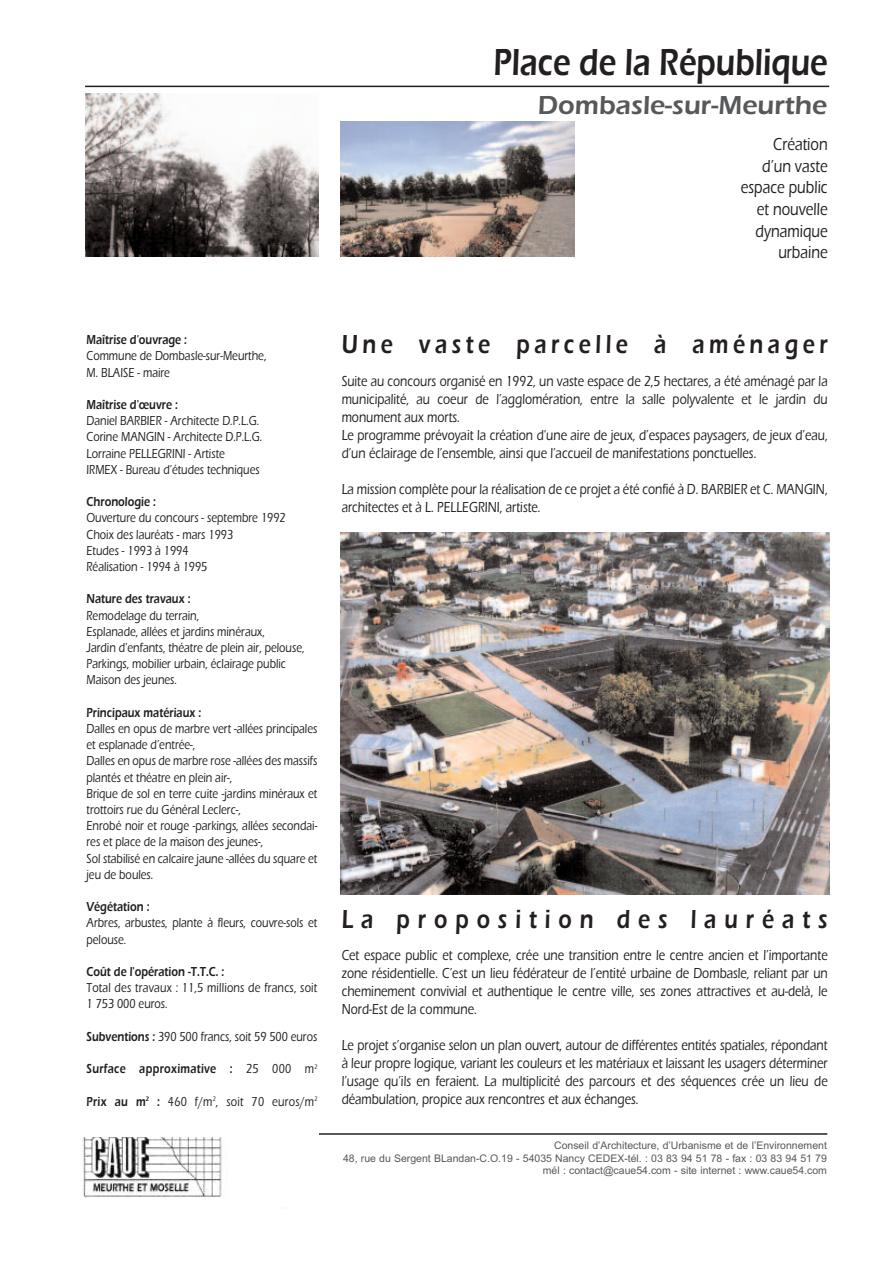
<style>
.page{position:relative;width:893px;height:1263px;background:#fff}
.page>*{position:absolute;margin:0;border:0;box-sizing:border-box;transform-origin:0 0}
.t1{font:600 39px "Eras ITC";color:#231f20;scale:.8 1}
.t2{font:600 27px "Eras ITC";letter-spacing:.205em;color:#231f20;scale:.8 1}
.t3{font:600 27px "Eras ITC";letter-spacing:.365em;color:#231f20;scale:.8 1}
.t4{font:600 27px "Eras ITC";color:#57585a}
.t5{font:500 18px/21.6px "Eras ITC";color:#231f20;text-align:right;scale:.8 1}
.t6{font:500 15px/18px "Eras ITC";color:#231f20;scale:.8 1}
.t7{font:500 13.5px/16.2px "Eras ITC";color:#231f20;scale:.8 1}
.t8{font:600 13.5px "Eras ITC";color:#231f20;scale:.8 1}
.t9{font:500 13.5px "Eras ITC";letter-spacing:.025em;color:#231f20;scale:.8 1}
.t10{font:600 13.5px "Eras ITC";letter-spacing:.025em;color:#231f20;scale:.8 1}
.t11{font:10.5px/12.6px "Arial MS";color:#57585a;text-align:right}
.s1{font-weight:600}
.s2{font-weight:500}
</style>
<div class="page">
<img style="left:341px;top:533px;width:488px;height:361px">
<hr style="left:85px;top:86px;width:744px;height:1px;background:#231f20">
<img style="left:82px;top:1137px;width:140px;height:61px">
<hr style="left:85px;top:1133px;width:742px;height:2px;background:#231f20">
<div style="left:85px;top:333px;width:234px;height:802px;background:#fff"></div>
<img style="left:85px;top:94px;width:234px;height:162px">
<img style="left:340px;top:122px;width:234px;height:134px">
<h1 class="t1" style="left:493px;top:39px;width:419px">Place de la République</h1>
<h2 class="t4" style="left:538px;top:88px;width:291px">Dombasle-sur-Meurthe</h2>
<p class="t5" style="left:741px;top:133px;width:110px">Création d’un vaste espace public et nouvelle dynamique urbaine</p>
<p class="t8" style="left:87px;top:332px;width:127px">Maîtrise d'ouvrage :</p>
<p class="t7" style="left:87px;top:348px;width:226px">Commune de Dombasle-sur-Meurthe,<br>M. BLAISE - maire</p>
<p class="t8" style="left:87px;top:396px;width:116px">Maîtrise d'œuvre :</p>
<p class="t7" style="left:87px;top:412px;width:221px">Daniel BARBIER - Architecte D.P.L.G.<br>Corine MANGIN - Architecte D.P.L.G.<br>Lorraine PELLEGRINI - Artiste<br>IRMEX - Bureau d’études techniques</p>
<p class="t8" style="left:87px;top:494px;width:88px">Chronologie :</p>
<p class="t7" style="left:87px;top:510px;width:250px">Ouverture du concours - septembre 1992<br>Choix des lauréats - mars 1993<br>Etudes - 1993 à 1994<br>Réalisation - 1994 à 1995</p>
<p class="t8" style="left:87px;top:591px;width:131px">Nature des travaux :</p>
<p class="t7" style="left:87px;top:607px;width:274px">Remodelage du terrain,<br>Esplanade, allées et jardins minéraux,<br>Jardin d’enfants, théatre de plein air, pelouse, Parkings, mobilier urbain, éclairage public Maison des jeunes.</p>
<p class="t8" style="left:87px;top:704px;width:145px">Principaux matériaux :</p>
<p class="t7" style="left:87px;top:720px;width:290px">Dalles en opus de marbre vert -allées principales et esplanade d’entrée-,<br>Dalles en opus de marbre rose -allées des massifs plantés et théatre en plein air-,<br>Brique de sol en terre cuite -jardins minéraux et trottoirs rue du Général Leclerc-,<br>Enrobé noir et rouge -parkings, allées secondai&shy;res et place de la maison des jeunes-,<br>Sol stabilisé en calcaire jaune -allées du square et jeu de boules.</p>
<p class="t8" style="left:87px;top:899px;width:80px">Végétation :</p>
<p class="t7" style="left:87px;top:915px;width:290px">Arbres, arbustes, plante à fleurs, couvre-sols et pelouse.</p>
<p class="t8" style="left:87px;top:963px;width:174px">Coût de l'opération -T.T.C. :</p>
<p class="t7" style="left:87px;top:979px;width:290px">Total des travaux : 11,5 millions de francs, soit<br>1 753 000 euros.</p>
<p class="t7" style="left:87px;top:1028px;width:290px"><span class="s1">Subventions :</span> 390 500 francs, soit 59 500 euros</p>
<p class="t10" style="left:87px;top:1061px;width:290px">Surface approximative : <span class="s2">25 000 m</span><sup>2</sup></p>
<p class="t9" style="left:87px;top:1093px;width:290px"><span class="s1">Prix au m</span><sup>2</sup> <span class="s1">:</span> 460 f/m<sup>2</sup>, soit 70 euros/m<sup>2</sup></p>
<h2 class="t2" style="left:342px;top:328px;width:609px">Une vaste parcelle à aménager</h2>
<p class="t6" style="left:342px;top:372px;width:609px">Suite au concours organisé en 1992, un vaste espace de 2,5 hectares, a été aménagé par la municipalité, au coeur de l’agglomération, entre la salle polyvalente et le jardin du monument aux morts.<br>Le programme prévoyait la création d’une aire de jeux, d’espaces paysagers, de jeux d’eau, d’un éclairage de l’ensemble, ainsi que l’accueil de manifestations ponctuelles.</p>
<p class="t6" style="left:342px;top:480px;width:609px">La mission complète pour la réalisation de ce projet a été confié à D. BARBIER et C. MANGIN, architectes et à L. PELLEGRINI, artiste.</p>
<h2 class="t3" style="left:342px;top:902px;width:609px">La proposition des lauréats</h2>
<p class="t6" style="left:342px;top:945px;width:609px;text-align:justify">Cet espace public et complexe, crée une transition entre le centre ancien et l’importante zone résidentielle. C’est un lieu fédérateur de l’entité urbaine de Dombasle, reliant par un cheminement convivial et authentique le centre ville, ses zones attractives et au-delà, le Nord-Est de la commune.</p>
<p class="t6" style="left:342px;top:1035px;width:609px;text-align:justify">Le projet s’organise selon un plan ouvert, autour de différentes entités spatiales, répondant à leur propre logique, variant les couleurs et les matériaux et laissant les usagers déterminer l’usage qu’ils en feraient. La multiplicité des parcours et des séquences crée un lieu de déambulation, propice aux rencontres et aux échanges.</p>
<p class="t11" style="left:343px;top:1139px;width:485px">Conseil d’Architecture, d’Urbanisme et de l’Environnement<br>48, rue du Sergent BLandan-C.O.19 - 54035 Nancy CEDEX-tél. : 03 83 94 51 78 - fax : 03 83 94 51 79 mél : contact@caue54.com - site internet : www.caue54.com</p>
</div>
